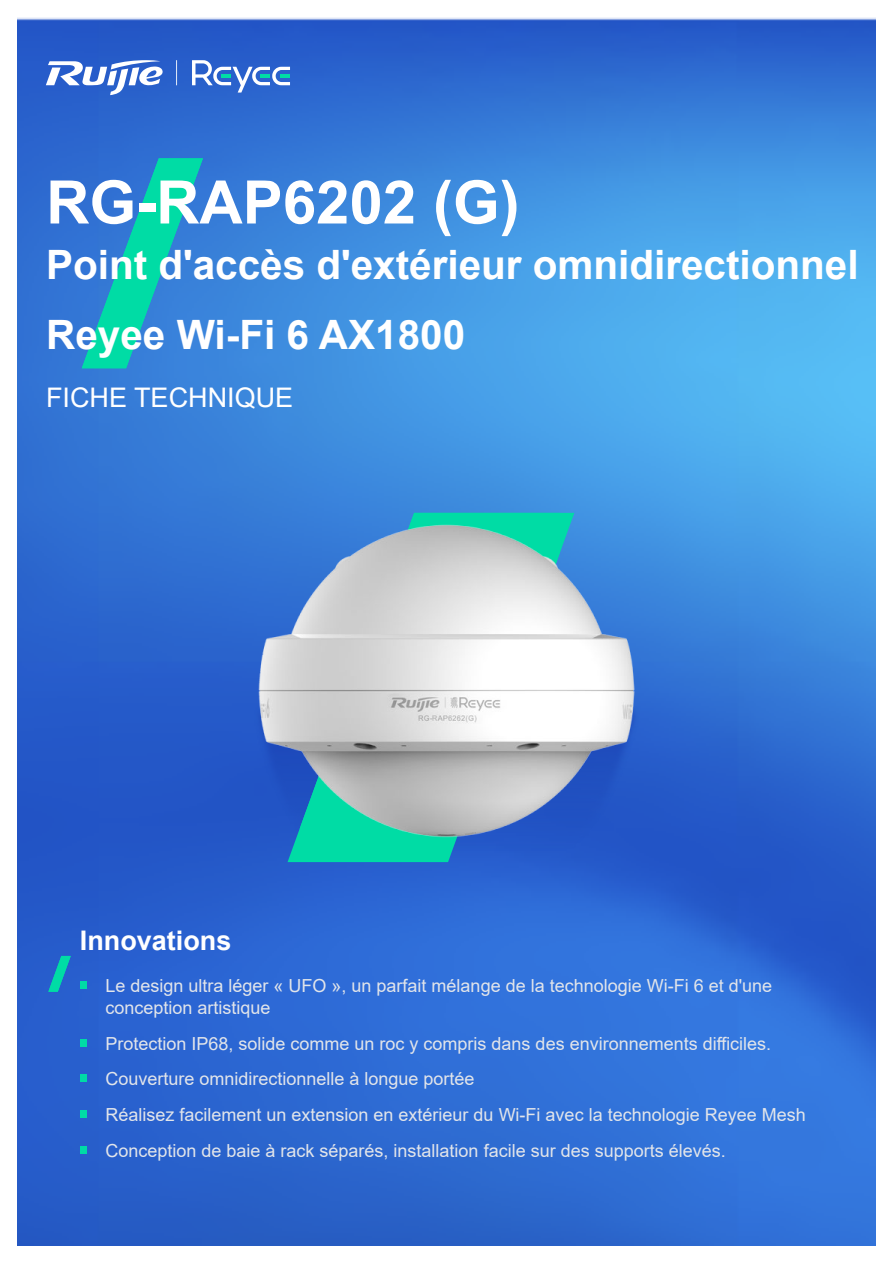
<style>
.page{position:relative;width:893px;height:1263px;background:#fff}
.page>*{position:absolute;margin:0;border:0;box-sizing:border-box;transform-origin:0 0}
.t1{font:700 60px "Arial";color:#fff}
.t2{font:700 40.5px/69.9px "Arial";color:#fff}
.t3{font:27px "Arial";color:#fff}
.t4{font:700 27px "Arial";color:#fff}
.t5{font:18px/35.7px "Arial";color:#e2e5ea}
</style>
<div class="page">
<img style="left:17px;top:17px;width:859px;height:1229px">
<svg style="left:82px;top:158px;width:121px;height:210px;background:#219dc4"></svg>
<svg style="left:48px;top:956px;width:23px;height:36px"></svg>
<img style="left:208px;top:658px;width:478px;height:313px">
<svg style="left:288px;top:513px;width:286px;height:349px;background:#10a3b5"></svg>
<svg style="left:300px;top:513px;width:260px;height:7px;background:#18b4bc"></svg>
<img style="left:255px;top:520px;width:383px;height:321px">
<svg style="left:192px;top:60px;width:98px;height:33px"></svg>
<svg style="left:46px;top:60px;width:117px;height:35px"></svg>
<svg style="left:176px;top:60px;width:1px;height:25px"></svg>
<div style="left:80px;top:982px;width:6px;height:7px;background:#00dba6"></div>
<div style="left:80px;top:1039px;width:6px;height:7px;background:#00dba6"></div>
<div style="left:80px;top:1075px;width:6px;height:7px;background:#00dba6"></div>
<div style="left:80px;top:1110px;width:6px;height:7px;background:#00dba6"></div>
<div style="left:80px;top:1146px;width:6px;height:7px;background:#00dba6"></div>
<h1 class="t1" style="left:46px;top:160px;width:475px">RG-RAP6202 (G)</h1>
<h2 class="t2" style="left:46px;top:230px;width:814px">Point d'accès d'extérieur omnidirectionnel<br>Reyee Wi-Fi 6 AX1800</h2>
<h3 class="t3" style="left:46px;top:379px;width:249px">FICHE TECHNIQUE</h3>
<h3 class="t4" style="left:80px;top:921px;width:153px">Innovations</h3>
<p class="t5" style="left:105px;top:975px;width:668px;line-height:21.6px">Le design ultra léger « UFO », un parfait mélange de la technologie Wi-Fi 6 et d'une conception artistique</p>
<p class="t5" style="left:105px;top:1025px;width:702px">Protection IP68, solide comme un roc y compris dans des environnements difficiles.<br>Couverture omnidirectionnelle à longue portée<br>Réalisez facilement un extension en extérieur du Wi-Fi avec la technologie Reyee Mesh Conception de baie à rack séparés, installation facile sur des supports élevés.</p>
</div>
